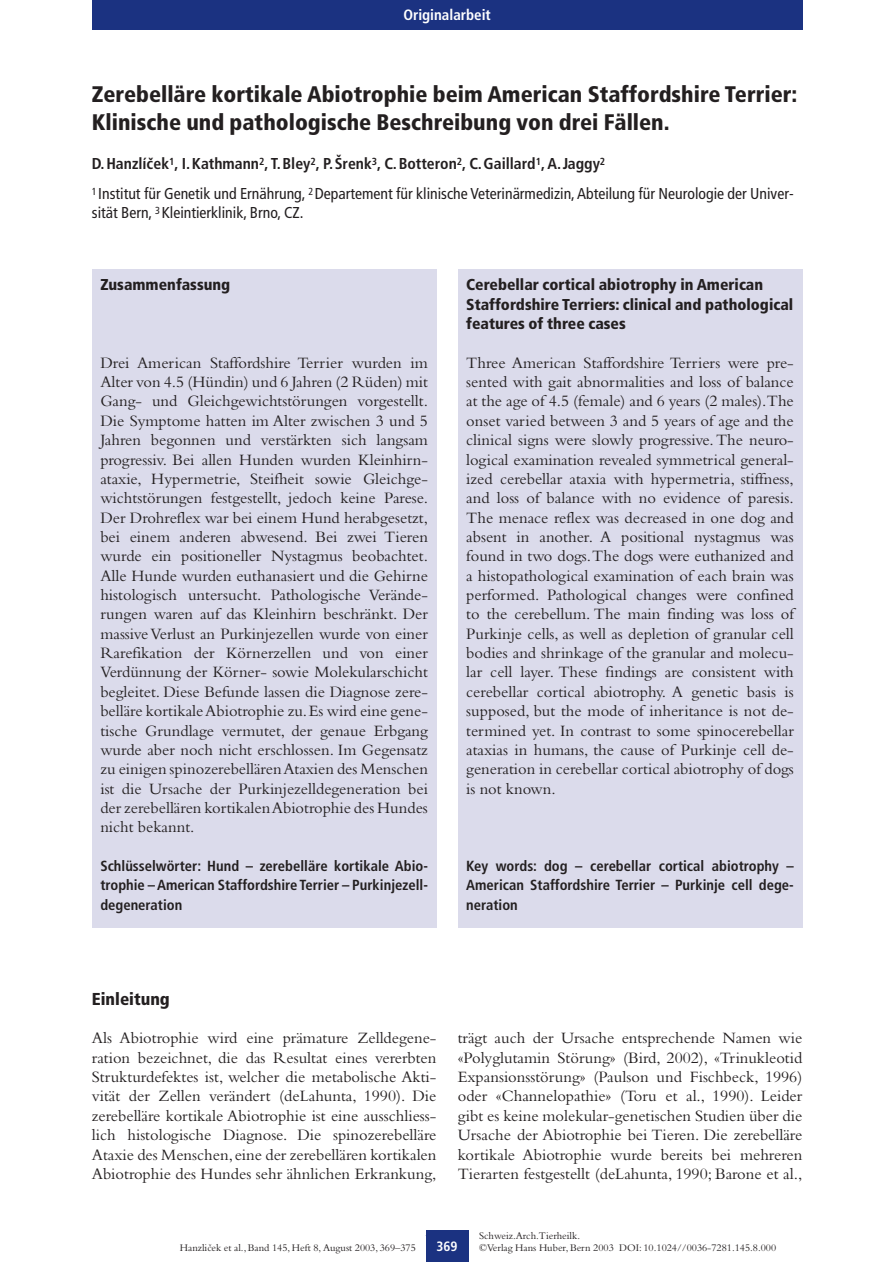
<style>
.page{position:relative;width:893px;height:1262px;background:#fff}
.page>*{position:absolute;margin:0;border:0;box-sizing:border-box;transform-origin:0 0}
.t1{font:900 condensed 22.5px/28.3px "Frutiger";color:#231f20}
.t2{font:900 condensed 17.25px "Frutiger";color:#231f20}
.t3{font:16.5px/19.4px "Bembo";color:#231f20;text-align:justify}
.t4{font:condensed 15.75px/30px "Frutiger";color:#231f20}
.t5{font:900 condensed 15.75px/19.4px "Frutiger";color:#231f20}
.t6{font:700 condensed 15px "Frutiger";color:#fff}
.t7{font:700 condensed 14.7px/19.4px "Frutiger";color:#231f20;text-align:justify}
.t8{font:700 condensed 13.5px "Frutiger";color:#fff}
.t9{font:10.5px "Bembo";color:#231f20}
.s1{font-weight:700}
</style>
<div class="page">
<div style="left:92px;top:0;width:710px;height:30px;background:#1b3281"></div>
<div style="left:92px;top:269px;width:344px;height:658px;background:#dbdbeb"></div>
<div style="left:458px;top:269px;width:344px;height:658px;background:#dbdbeb"></div>
<div style="left:426px;top:1229px;width:42px;height:32px;background:#1b3281"></div>
<p class="t6" style="left:403px;top:9px;width:89px">Originalarbeit</p>
<h1 class="t1" style="left:92px;top:82px;width:707px">Zerebelläre kortikale Abiotrophie beim American Staffordshire Terrier:<br>Klinische und pathologische Beschreibung von drei Fällen.</h1>
<p class="t4" style="left:92px;top:149px;width:703px"><span class="s1">D.Hanzlícˇek</span><sup>1</sup><span class="s1">, I.Kathmann</span><sup>2</sup><span class="s1">,T.Bley</span><sup>2</sup><span class="s1">, P.S</span><sup>ˇ</sup><span class="s1">renk</span><sup>3</sup><span class="s1">, C.Botteron</span><sup>2</sup><span class="s1">, C.Gaillard</span><sup>1</sup><span class="s1">,A.Jaggy</span><sup>2<br></sup><sup>1</sup> Institut für Genetik und Ernährung, <sup>2</sup>Departement für klinische Veterinärmedizin, Abteilung für Neurologie der Univer-</p>
<p class="t4" style="left:92px;top:199px;width:213px">sität Bern, <sup>3</sup>Kleintierklinik, Brno, CZ.</p>
<p class="t5" style="left:100px;top:276px;width:131px">Zusammenfassung</p>
<p class="t3" style="left:100px;top:354px;width:329px">Drei American Staffordshire Terrier wurden im Alter von 4.5 (Hündin) und 6 Jahren (2 Rüden) mit Gang- und Gleichgewichtstörungen vorgestellt.<br>Die Symptome hatten im Alter zwischen 3 und 5<br>Jahren begonnen und verstärkten sich langsam progressiv. Bei allen Hunden wurden Kleinhirn&shy;ataxie, Hypermetrie, Steifheit sowie Gleichge&shy;wichtstörungen festgestellt, jedoch keine Parese.<br>Der Drohreflex war bei einem Hund herabgesetzt, bei einem anderen abwesend. Bei zwei Tieren wurde ein positioneller Nystagmus beobachtet.<br>Alle Hunde wurden euthanasiert und die Gehirne histologisch untersucht. Pathologische Verände&shy;rungen waren auf das Kleinhirn beschränkt. Der massive Verlust an Purkinjezellen wurde von einer Rarefikation der Körnerzellen und von einer Verdünnung der Körner- sowie Molekularschicht begleitet. Diese Befunde lassen die Diagnose zere&shy;belläre kortikale Abiotrophie zu.Es wird eine gene&shy;tische Grundlage vermutet, der genaue Erbgang wurde aber noch nicht erschlossen. Im Gegensatz zu einigen spinozerebellären Ataxien des Menschen ist die Ursache der Purkinjezelldegeneration bei der zerebellären kortikalen Abiotrophie des Hundes nicht bekannt.</p>
<p class="t7" style="left:100px;top:857px;width:329px">Schlüsselwörter: Hund – zerebelläre kortikale Abio&shy;trophie – American Staffordshire Terrier – Purkinjezell&shy;degeneration</p>
<p class="t5" style="left:466px;top:276px;width:328px">Cerebellar cortical abiotrophy in American<br>Staffordshire Terriers: clinical and pathological features of three cases</p>
<p class="t3" style="left:466px;top:354px;width:329px">Three American Staffordshire Terriers were pre&shy;sented with gait abnormalities and loss of balance at the age of 4.5 (female) and 6 years (2 males).The onset varied between 3 and 5 years of age and the clinical signs were slowly progressive. The neuro&shy;logical examination revealed symmetrical general&shy;ized cerebellar ataxia with hypermetria, stiffness, and loss of balance with no evidence of paresis.<br>The menace reflex was decreased in one dog and absent in another. A positional nystagmus was found in two dogs.The dogs were euthanized and a histopathological examination of each brain was performed. Pathological changes were confined to the cerebellum. The main finding was loss of Purkinje cells, as well as depletion of granular cell bodies and shrinkage of the granular and molecu&shy;lar cell layer. These findings are consistent with cerebellar cortical abiotrophy. A genetic basis is supposed, but the mode of inheritance is not de&shy;termined yet. In contrast to some spinocerebellar ataxias in humans, the cause of Purkinje cell de&shy;generation in cerebellar cortical abiotrophy of dogs is not known.</p>
<p class="t7" style="left:466px;top:857px;width:329px">Key words: dog – cerebellar cortical abiotrophy – American Staffordshire Terrier – Purkinje cell dege&shy;neration</p>
<p class="t2" style="left:92px;top:991px;width:79px">Einleitung</p>
<p class="t3" style="left:92px;top:1030px;width:346px">Als Abiotrophie wird eine prämature Zelldegene&shy;ration bezeichnet, die das Resultat eines vererbten Strukturdefektes ist, welcher die metabolische Akti&shy;vität der Zellen verändert (deLahunta, 1990). Die zerebelläre kortikale Abiotrophie ist eine ausschliess&shy;lich histologische Diagnose. Die spinozerebelläre Ataxie des Menschen,eine der zerebellären kortikalen Abiotrophie des Hundes sehr ähnlichen Erkrankung,</p>
<p class="t3" style="left:458px;top:1030px;width:346px">trägt auch der Ursache entsprechende Namen wie «Polyglutamin Störung» (Bird, 2002), «Trinukleotid Expansionsstörung» (Paulson und Fischbeck, 1996) oder «Channelopathie» (Toru et al., 1990). Leider gibt es keine molekular-genetischen Studien über die Ursache der Abiotrophie bei Tieren. Die zerebelläre kortikale Abiotrophie wurde bereits bei mehreren Tierarten festgestellt (deLahunta, 1990; Barone et al.,</p>
<p class="t9" style="left:479px;top:1232px;width:103px">Schweiz.Arch.Tierheilk.</p>
<p class="t8" style="left:436px;top:1240px;width:23px">369</p>
<p class="t9" style="left:180px;top:1244px;width:237px">Hanzlicˇek et al., Band 145, Heft 8, August 2003, 369–375</p>
<p class="t9" style="left:479px;top:1244px;width:299px">©Verlag Hans Huber, Bern 2003 DOI: 10.1024//0036-7281.145.8.000</p>
</div>
